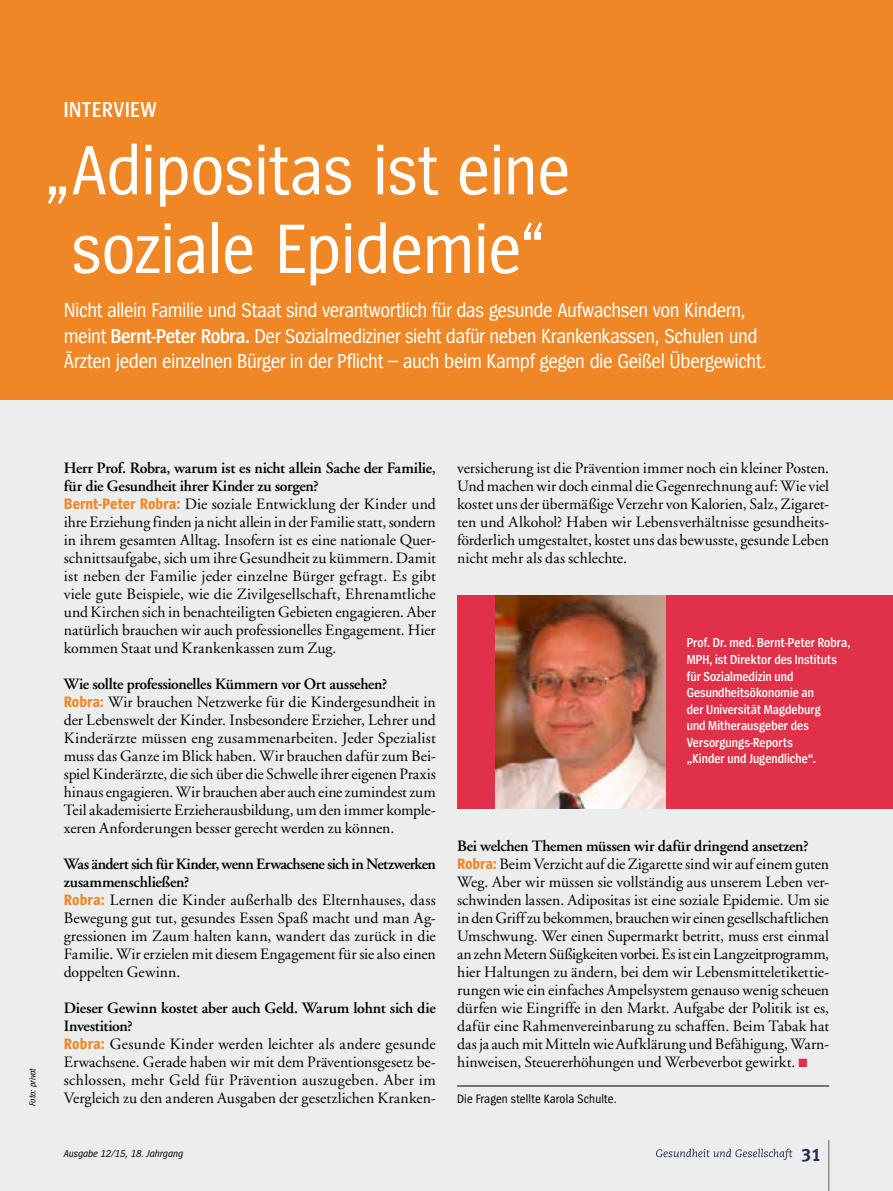
<style>
.page{position:relative;width:893px;height:1191px;background:#fff}
.page>*{position:absolute;margin:0;border:0;box-sizing:border-box;transform-origin:0 0}
.t1{font:72.75px/78.6px "Spiegel Cd";letter-spacing:-.005em;color:#fff;text-align:center}
.t2{font:600 22.5px "Spiegel Cd";letter-spacing:.03em;color:#fff}
.t3{font:21px/25.5px "Spiegel Cd";letter-spacing:-.02em;color:#fff}
.t4{font:15.75px/18px "GG Garamond";color:#000}
.t5{font:600 13.5px/16.5px "Spiegel Cd";letter-spacing:.005em;color:#fff}
.t6{font:12.75px "Spiegel Cd";letter-spacing:.01em;color:#000}
.t7{font:italic 10.5px "Spiegel Cd";color:#000}
.t8{font:italic 9px "Spiegel Cd";color:#000}
.s1{font-weight:600}
.s2{font-family:"Spiegel Cd";font-weight:700;color:#ef8726}
.s3{color:#e13049}
</style>
<div class="page">
<div style="left:0;top:306px;width:893px;height:885px;background:#eceded"></div>
<div style="left:0;top:0;width:893px;height:400px;background:#ef8726"></div>
<hr style="left:457px;top:1085px;width:372px;height:1px;background:#000">
<div style="left:457px;top:595px;width:436px;height:214px;background:#e13049"></div>
<img style="left:495px;top:595px;width:170px;height:214px">
<hr style="left:828px;top:1140px;width:1px;height:51px;background:#656354">
<svg style="left:656px;top:1148px;width:136px;height:11px"></svg>
<h2 class="t2" style="left:64px;top:99px;width:94px">INTERVIEW</h2>
<h1 class="t1" style="left:44px;top:133px;width:528px">„Adipositas ist eine soziale Epidemie“</h1>
<p class="t3" style="left:64px;top:298px;width:704px">Nicht allein Familie und Staat sind verantwortlich für das gesunde Aufwachsen von Kindern, meint <span class="s1">Bernt-Peter Robra.</span> Der Sozialmediziner sieht dafür neben Krankenkassen, Schulen und<br>Ärzten jeden einzelnen Bürger in der Pflicht – auch beim Kampf gegen die Geißel Übergewicht.</p>
<p class="t8" style="left:28px;top:1106px;width:40px;rotate:-90deg">Foto: privat</p>
<p class="t4" style="left:64px;top:459px;width:374px"><span class="s1">Herr Prof. Robra, warum ist es nicht allein Sache der Familie, für die Gesundheit ihrer Kinder zu sorgen?<br></span><span class="s2">Bernt-Peter Robra:</span> Die soziale Entwicklung der Kinder und ihre Erziehung finden ja nicht allein in der Familie statt, sondern in ihrem gesamten Alltag. Insofern ist es eine nationale Quer&shy;schnittsaufgabe, sich um ihre Gesundheit zu kümmern. Damit ist neben der Familie jeder einzelne Bürger gefragt. Es gibt viele gute Beispiele, wie die Zivilgesellschaft, Ehrenamtliche und Kirchen sich in benachteiligten Gebieten engagieren. Aber natürlich brauchen wir auch professionelles Engagement. Hier kommen Staat und Krankenkassen zum Zug.</p>
<p class="t4" style="left:64px;top:675px;width:374px"><span class="s1">Wie sollte professionelles Kümmern vor Ort aussehen?<br></span><span class="s2">Robra:</span> Wir brauchen Netzwerke für die Kindergesundheit in der Lebenswelt der Kinder. Insbesondere Erzieher, Lehrer und Kinderärzte müssen eng zusammenarbeiten. Jeder Spezialist muss das Ganze im Blick haben. Wir brauchen dafür zum Bei&shy;spiel Kinderärzte, die sich über die Schwelle ihrer eigenen Praxis hinaus engagieren. Wir brauchen aber auch eine zumindest zum Teil akademisierte Erzieherausbildung, um den immer komple&shy;xeren Anforderungen besser gerecht werden zu können.</p>
<p class="t4" style="left:64px;top:855px;width:374px"><span class="s1">Was ändert sich für Kinder, wenn Erwachsene sich in Netzwerken zusammenschließen?<br></span><span class="s2">Robra:</span> Lernen die Kinder außerhalb des Elternhauses, dass Bewegung gut tut, gesundes Essen Spaß macht und man Ag&shy;gressionen im Zaum halten kann, wandert das zurück in die Familie. Wir erzielen mit diesem Engagement für sie also einen doppelten Gewinn.</p>
<p class="t4" style="left:64px;top:999px;width:374px"><span class="s1">Dieser Gewinn kostet aber auch Geld. Warum lohnt sich die Investition?<br></span><span class="s2">Robra:</span> Gesunde Kinder werden leichter als andere gesunde Erwachsene. Gerade haben wir mit dem Präventionsgesetz be&shy;schlossen, mehr Geld für Prävention auszugeben. Aber im Vergleich zu den anderen Ausgaben der gesetzlichen Kranken-</p>
<p class="t7" style="left:64px;top:1148px;width:121px">Ausgabe 12/15, 18. Jahrgang</p>
<p class="t4" style="left:457px;top:459px;width:374px;text-align:justify">versicherung ist die Prävention immer noch ein kleiner Posten.<br>Und machen wir doch einmal die Gegenrechnung auf: Wie viel kostet uns der übermäßige Verzehr von Kalorien, Salz, Zigaret&shy;ten und Alkohol? Haben wir Lebensverhältnisse gesundheits&shy;förderlich umgestaltet, kostet uns das bewusste, gesunde Leben nicht mehr als das schlechte.</p>
<p class="t5" style="left:687px;top:635px;width:165px">Prof. Dr. med. Bernt-Peter Robra,<br>MPH, ist Direktor des Instituts für Sozialmedizin und<br>Gesundheitsökonomie an<br>der Universität Magdeburg<br>und Mitherausgeber des<br>Versorgungs-Reports<br>„Kinder und Jugendliche“.</p>
<p class="t4" style="left:457px;top:837px;width:374px"><span class="s1">Bei welchen Themen müssen wir dafür dringend ansetzen?<br></span><span class="s2">Robra:</span> Beim Verzicht auf die Zigarette sind wir auf einem guten Weg. Aber wir müssen sie vollständig aus unserem Leben ver&shy;schwinden lassen. Adipositas ist eine soziale Epidemie. Um sie in den Griff zu bekommen, brauchen wir einen gesellschaftlichen Umschwung. Wer einen Supermarkt betritt, muss erst einmal an zehn Metern Süßigkeiten vorbei. Es ist ein Langzeitprogramm, hier Haltungen zu ändern, bei dem wir Lebensmitteletikettie&shy;rungen wie ein einfaches Ampelsystem genauso wenig scheuen dürfen wie Eingriffe in den Markt. Aufgabe der Politik ist es, dafür eine Rahmenvereinbarung zu schaffen. Beim Tabak hat das ja auch mit Mitteln wie Aufklärung und Befähigung, Warn&shy;hinweisen, Steuererhöhungen und Werbeverbot gewirkt. <span class="s3">√</span></p>
<p class="t6" style="left:457px;top:1092px;width:161px">Die Fragen stellte Karola Schulte.</p>
</div>
